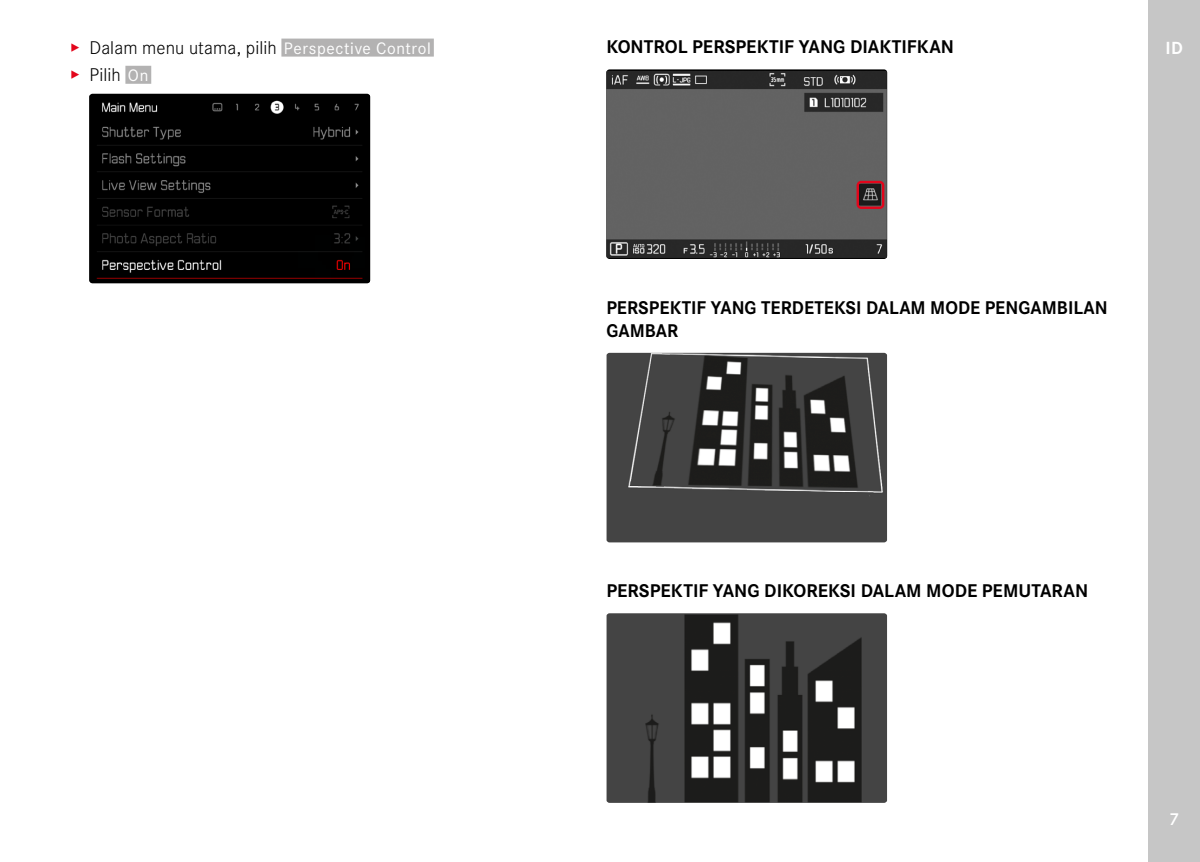
<style>
.page{position:relative;width:1200px;height:862px;background:#fff}
.page>*{position:absolute;margin:0;border:0;box-sizing:border-box;transform-origin:0 0}
.t1{font:700 19.12px/22.9px "Corporate S";color:#000}
.t2{font:300 19.12px/27.2px "Corporate S";letter-spacing:.005em;color:#000}
.t3{font:700 18.22px "Corporate S";color:#fff}
.t4{font:600 18px "Corporate S";color:#fff}
.s1{color:#e3051b}
.s2{font-weight:400;font-size:17.32px;color:#fff}
</style>
<div class="page">
<div style="left:1148px;top:0;width:51px;height:861px;background:#c6c6c6"></div>
<div style="left:281px;top:39px;width:153px;height:18px;background:#b3b2b2"></div>
<div style="left:125px;top:66px;width:26px;height:18px;background:#b3b2b2"></div>
<img style="left:89px;top:95px;width:281px;height:187px">
<img style="left:606px;top:71px;width:280px;height:187px">
<div style="left:856px;top:181px;width:28px;height:28px;border:2px solid #e3051b;border-radius:3px"></div>
<img style="left:606px;top:352px;width:280px;height:190px">
<img style="left:606px;top:613px;width:280px;height:189px">
<p class="t2" style="left:70px;top:33px;width:362px"><span class="s1">▸</span> Dalam menu utama, pilih <span class="s2">Perspective Control </span><span class="s1">▸</span> Pilih <span class="s2">On</span></p>
<p class="t1" style="left:606px;top:34px;width:349px">KONTROL PERSPEKTIF YANG DIAKTIFKAN</p>
<p class="t3" style="left:1165px;top:34px;width:19px">ID</p>
<p class="t1" style="left:606px;top:294px;width:503px">PERSPEKTIF YANG TERDETEKSI DALAM MODE PENGAMBILAN<br>GAMBAR</p>
<p class="t1" style="left:606px;top:577px;width:483px">PERSPEKTIF YANG DIKOREKSI DALAM MODE PEMUTARAN</p>
<p class="t4" style="left:1168px;top:805px;width:11px">7</p>
</div>
